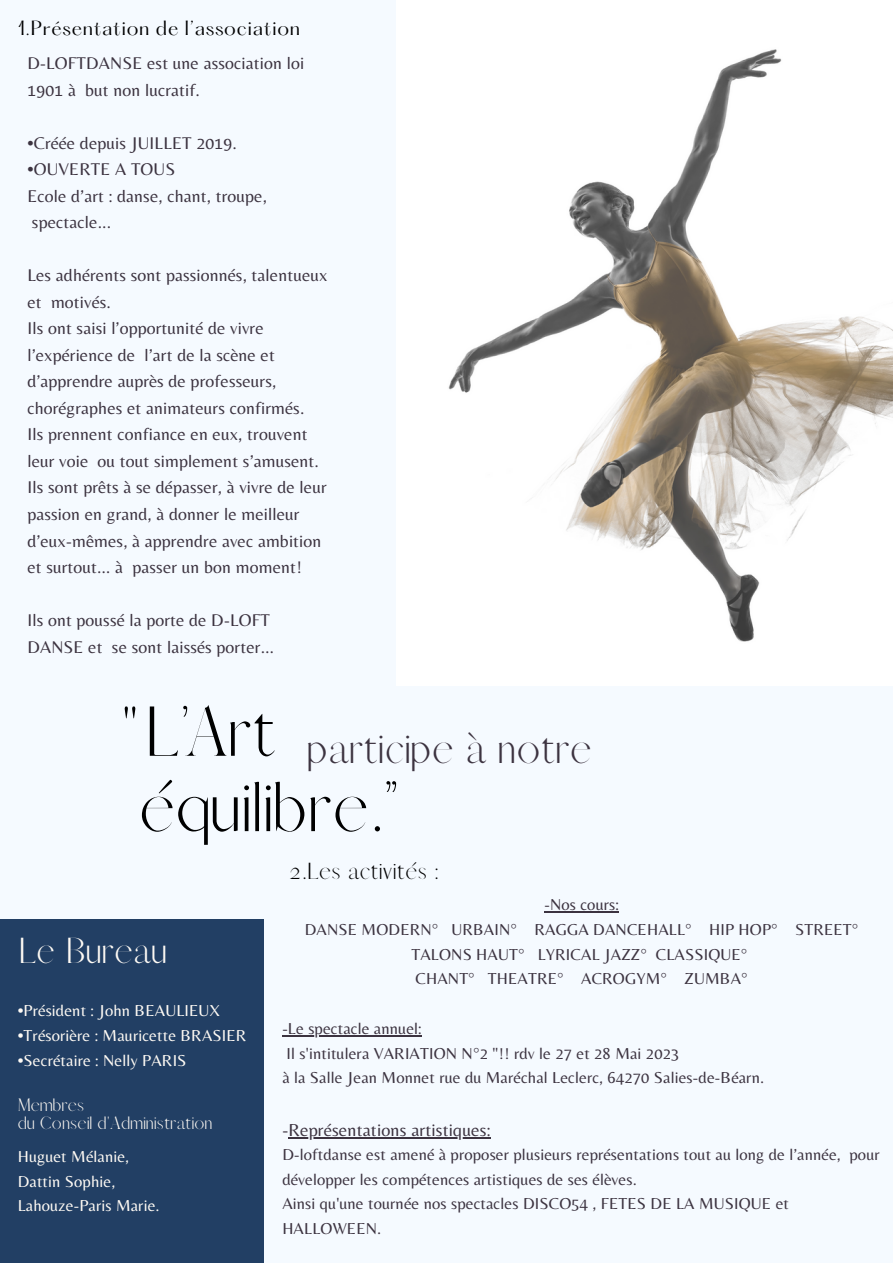
<style>
.page{position:relative;width:893px;height:1264px;background:#fff}
.page>*{position:absolute;margin:0;border:0;box-sizing:border-box;transform-origin:0 0}
.t1{font:63.6px/75.3px "Afrah";letter-spacing:.025em;color:#000}
.t2{font:38.1px "Afrah";letter-spacing:.025em;color:#3c3340}
.t3{font:32.55px "Afrah";letter-spacing:.025em;color:#fffbf5}
.t4{font:21px "Afrah";letter-spacing:.035em;color:#000}
.t5{font:18px "Hatton";letter-spacing:.035em;color:#000}
.t6{font:18px "Belleza";letter-spacing:.01em;color:#3c3340}
.t7{font:17.7px/26.5px "Belleza";letter-spacing:.01em;color:#3c3340}
.t8{font:16.5px/24.8px "Belleza";letter-spacing:.01em;color:#3c3340}
.t9{font:16.5px/24.8px "Belleza";letter-spacing:.01em;color:#fffbf5}
.t10{font:16.05px/18.6px "Afrah";letter-spacing:.025em;color:#fffbf5}
</style>
<div class="page">
<div style="left:0;top:0;width:892px;height:1262px;background:#f5faff"></div>
<div style="left:0;top:919px;width:263px;height:343px;background:#223f64"></div>
<img style="left:448px;top:49px;width:444px;height:593px">
<hr style="left:544px;top:911px;width:75px;height:1px;background:#3c3340">
<hr style="left:282px;top:1034px;width:140px;height:2px;background:#3c3340">
<hr style="left:288px;top:1137px;width:202px;height:1px;background:#3c3340">
<p class="t5" style="left:18px;top:20px;width:284px">1.Présentation de l’association</p>
<p class="t7" style="left:27px;top:50px;width:278px">D-LOFTDANSE est une association loi<br>1901 à but non lucratif.</p>
<p class="t7" style="left:27px;top:129px;width:211px">•Créée depuis JUILLET 2019.</p>
<p class="t7" style="left:27px;top:156px;width:241px">•OUVERTE A TOUS<br>Ecole d’art : danse, chant, troupe, spectacle...</p>
<p class="t7" style="left:27px;top:262px;width:302px">Les adhérents sont passionnés, talentueux et motivés.<br>Ils ont saisi l’opportunité de vivre l’expérience de l’art de la scène et d’apprendre auprès de professeurs, chorégraphes et animateurs confirmés.<br>Ils prennent confiance en eux, trouvent leur voie ou tout simplement s’amusent.<br>Ils sont prêts à se dépasser, à vivre de leur passion en grand, à donner le meilleur d’eux-mêmes, à apprendre avec ambition et surtout… à passer un bon moment!</p>
<p class="t7" style="left:27px;top:606px;width:248px">Ils ont poussé la porte de D-LOFT<br>DANSE et se sont laissés porter…</p>
<h1 class="t1" style="left:139px;top:695px;width:283px;text-indent:-19px">"L’Art équilibre.”</h1>
<h2 class="t2" style="left:307px;top:724px;width:285px">participe à notre</h2>
<h3 class="t3" style="left:18px;top:930px;width:150px">Le Bureau</h3>
<p class="t9" style="left:18px;top:998px;width:204px">•Président : John BEAULIEUX</p>
<p class="t9" style="left:18px;top:1022px;width:230px">•Trésorière : Mauricette BRASIER</p>
<p class="t9" style="left:18px;top:1047px;width:170px">•Secrétaire : Nelly PARIS</p>
<p class="t10" style="left:18px;top:1095px;width:196px">Membres<br>du Conseil d'Administration</p>
<p class="t9" style="left:18px;top:1143px;width:143px">Huguet Mélanie,<br>Dattin Sophie,<br>Lahouze-Paris Marie.</p>
<p class="t4" style="left:290px;top:858px;width:149px">2.Les activités :</p>
<p class="t8" style="left:305px;top:892px;width:555px;text-align:center">-Nos cours:<br>DANSE MODERN° URBAIN° RAGGA DANCEHALL° HIP HOP° STREET° TALONS HAUT° LYRICAL JAZZ° CLASSIQUE°<br>CHANT° THEATRE° ACROGYM° ZUMBA°</p>
<p class="t8" style="left:282px;top:1015px;width:483px">-Le spectacle annuel:<br>Il s'intitulera VARIATION N°2 "!! rdv le 27 et 28 Mai 2023<br>à la Salle Jean Monnet rue du Maréchal Leclerc, 64270 Salies-de-Béarn.</p>
<p class="t6" style="left:282px;top:1119px;width:210px">-Représentations artistiques:</p>
<p class="t8" style="left:282px;top:1141px;width:598px">D-loftdanse est amené à proposer plusieurs représentations tout au long de l’année, pour développer les compétences artistiques de ses élèves.<br>Ainsi qu'une tournée nos spectacles DISCO54 , FETES DE LA MUSIQUE et HALLOWEEN.</p>
</div>
